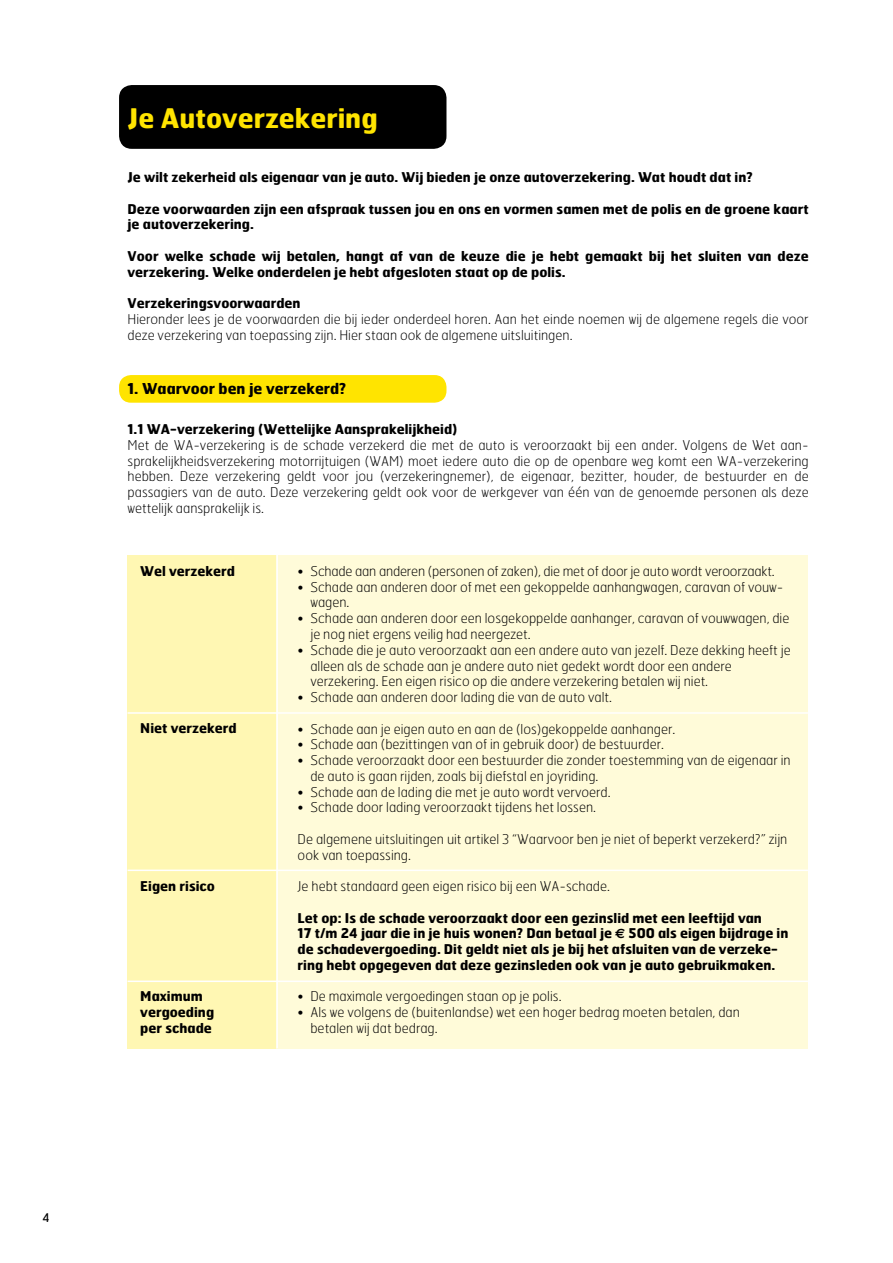
<style>
.page{position:relative;width:893px;height:1263px;background:#fff}
.page>*{position:absolute;margin:0;border:0;box-sizing:border-box;transform-origin:0 0}
.t1{font:700 27px "Hermes";color:#ffe400}
.t2{font:700 15px "Hermes";color:#000}
.t3{font:100 13.5px/15.8px "Hermes";color:#000}
.t4{font:700 13.5px/15.8px "Hermes";color:#000}
.t5{font:12px "Hermes";color:#000}
.s1{font-family:"Euro Sans"}
</style>
<div class="page">
<div style="left:119px;top:85px;width:327px;height:64px;background:#000;border-radius:13px"></div>
<div style="left:119px;top:375px;width:327px;height:28px;background:#ffe400;border-radius:12px"></div>
<div style="left:128px;top:555px;width:148px;height:493px;background:#fff7b3"></div>
<div style="left:276px;top:555px;width:532px;height:493px;background:#fffbd9"></div>
<hr style="left:276px;top:555px;width:2px;height:493px;background:#fff">
<hr style="left:128px;top:712px;width:680px;height:2px;background:#fff">
<hr style="left:128px;top:869px;width:680px;height:2px;background:#fff">
<hr style="left:128px;top:980px;width:680px;height:2px;background:#fff">
<p class="t5" style="left:43px;top:1210px;width:9px">4</p>
<h1 class="t1" style="left:128px;top:101px;width:252px">Je Autoverzekering</h1>
<p class="t4" style="left:128px;top:169px;width:627px">Je wilt zekerheid als eigenaar van je auto. Wij bieden je onze autoverzekering. Wat houdt dat in?</p>
<p class="t4" style="left:128px;top:200px;width:683px">Deze voorwaarden zijn een afspraak tussen jou en ons en vormen samen met de polis en de groene kaart je autoverzekering.</p>
<p class="t4" style="left:128px;top:248px;width:683px">Voor welke schade wij betalen, hangt af van de keuze die je hebt gemaakt bij het sluiten van deze verzekering. Welke onderdelen je hebt afgesloten staat op de polis.</p>
<p class="t4" style="left:128px;top:295px;width:175px">Verzekeringsvoorwaarden</p>
<p class="t3" style="left:128px;top:311px;width:683px">Hieronder lees je de voorwaarden die bij ieder onderdeel horen. Aan het einde noemen wij de algemene regels die voor deze verzekering van toepassing zijn. Hier staan ook de algemene uitsluitingen.</p>
<p class="t2" style="left:128px;top:379px;width:220px">1. Waarvoor ben je verzekerd?</p>
<p class="t4" style="left:128px;top:421px;width:331px">1.1 WA-verzekering (Wettelijke Aansprakelijkheid)</p>
<p class="t3" style="left:128px;top:437px;width:683px">Met de WA-verzekering is de schade verzekerd die met de auto is veroorzaakt bij een ander. Volgens de Wet aan&shy;sprakelijkheidsverzekering motorrijtuigen (WAM) moet iedere auto die op de openbare weg komt een WA-verzekering hebben. Deze verzekering geldt voor jou (verzekeringnemer), de eigenaar, bezitter, houder, de bestuurder en de passagiers van de auto. Deze verzekering geldt ook voor de werkgever van één van de genoemde personen als deze wettelijk aansprakelijk is.</p>
<p class="t4" style="left:140px;top:563px;width:96px">Wel verzekerd</p>
<p class="t4" style="left:140px;top:720px;width:98px">Niet verzekerd</p>
<p class="t4" style="left:140px;top:878px;width:76px">Eigen risico</p>
<p class="t4" style="left:140px;top:988px;width:75px">Maximum vergoeding per schade</p>
<p class="t3" style="left:298px;top:563px;width:478px">• Schade aan anderen (personen of zaken), die met of door je auto wordt veroorzaakt.</p>
<p class="t3" style="left:310px;top:579px;width:475px;text-indent:-13px">• Schade aan anderen door of met een gekoppelde aanhangwagen, caravan of vouw&shy;wagen.</p>
<p class="t3" style="left:310px;top:610px;width:480px;text-indent:-13px">• Schade aan anderen door een losgekoppelde aanhanger, caravan of vouwwagen, die je nog niet ergens veilig had neergezet.</p>
<p class="t3" style="left:310px;top:642px;width:482px;text-indent:-13px">• Schade die je auto veroorzaakt aan een andere auto van jezelf. Deze dekking heeft je alleen als de schade aan je andere auto niet gedekt wordt door een andere verzekering. Een eigen risico op die andere verzekering betalen wij niet.</p>
<p class="t3" style="left:298px;top:689px;width:316px">• Schade aan anderen door lading die van de auto valt.</p>
<p class="t3" style="left:298px;top:720px;width:379px">• Schade aan je eigen auto en aan de (los)gekoppelde aanhanger.</p>
<p class="t3" style="left:298px;top:736px;width:368px">• Schade aan (bezittingen van of in gebruik door) de bestuurder.</p>
<p class="t3" style="left:310px;top:752px;width:482px;text-indent:-13px">• Schade veroorzaakt door een bestuurder die zonder toestemming van de eigenaar in de auto is gaan rijden, zoals bij diefstal en joyriding.</p>
<p class="t3" style="left:298px;top:783px;width:314px">• Schade aan de lading die met je auto wordt vervoerd.</p>
<p class="t3" style="left:298px;top:799px;width:300px">• Schade door lading veroorzaakt tijdens het lossen.</p>
<p class="t3" style="left:298px;top:831px;width:491px">De algemene uitsluitingen uit artikel 3 “Waarvoor ben je niet of beperkt verzekerd?” zijn ook van toepassing.</p>
<p class="t3" style="left:298px;top:878px;width:314px">Je hebt standaard geen eigen risico bij een WA-schade.</p>
<p class="t4" style="left:298px;top:909px;width:492px">Let op: Is de schade veroorzaakt door een gezinslid met een leeftijd van<br>17 t/m 24 jaar die in je huis wonen? Dan betaal je <span class="s1">e</span> 500 als eigen bijdrage in de schadevergoeding. Dit geldt niet als je bij het afsluiten van de verzeke&shy;ring hebt opgegeven dat deze gezinsleden ook van je auto gebruikmaken.</p>
<p class="t3" style="left:298px;top:988px;width:265px">• De maximale vergoedingen staan op je polis.</p>
<p class="t3" style="left:310px;top:1004px;width:431px;text-indent:-13px">• Als we volgens de (buitenlandse) wet een hoger bedrag moeten betalen, dan betalen wij dat bedrag.</p>
</div>
